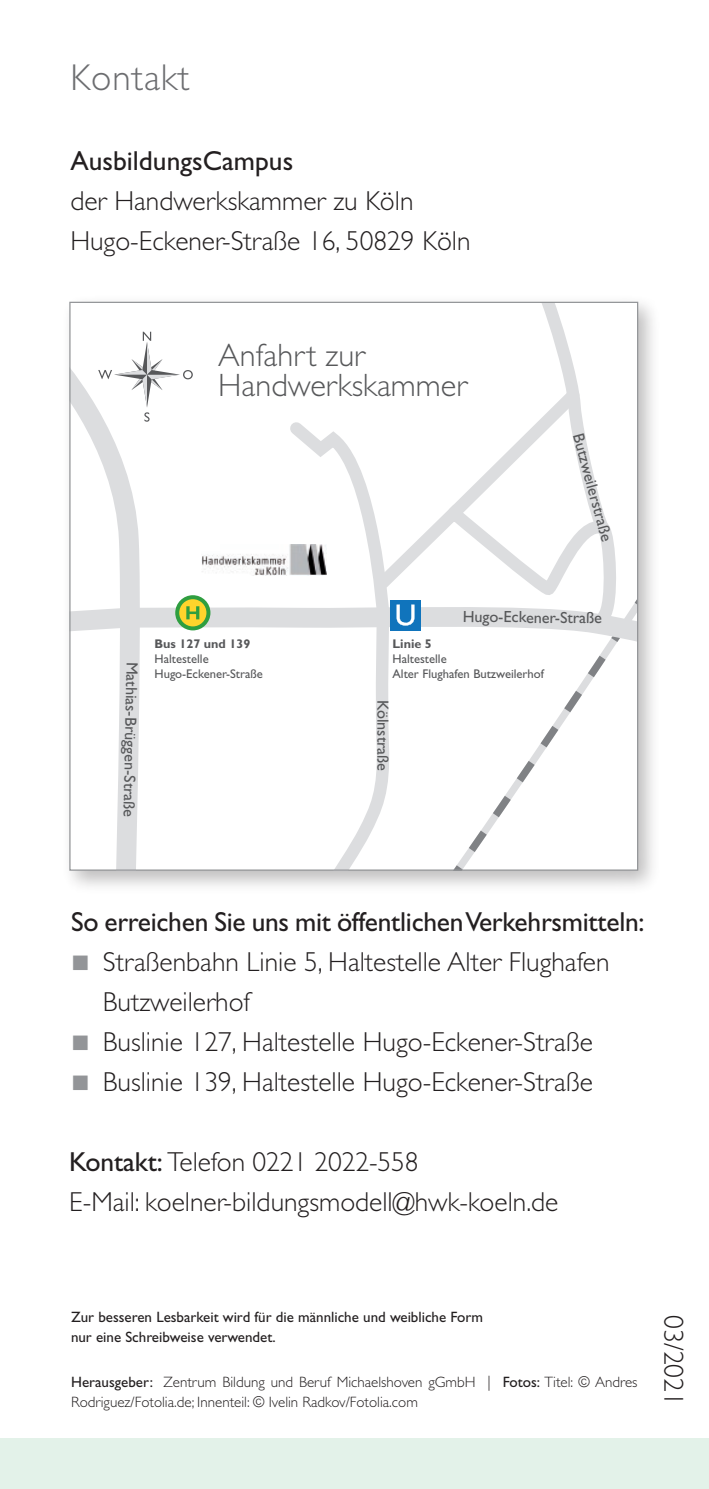
<style>
.page{position:relative;width:709px;height:1489px;background:#fff}
.page>*{position:absolute;margin:0;border:0;box-sizing:border-box;transform-origin:0 0}
.H3_Fließtext_Headlin{font:300 37.5px "Gill Sans Std";letter-spacing:.025em;color:#6c6d70}
.t1{font:300 32.5px/30.5px "Gill Sans Std";color:#57585a}
.P_Fließtext_Aufzählu{font:300 27.5px/40px "Gill Sans Std";color:#231f20}
.P_Fließtext{font:300 27.5px "Gill Sans Std";color:#231f20}
.P_Fließtext-2{font:27.5px "Gill Sans Std";letter-spacing:-.01em;color:#231f20}
.t2{font:16.25px "Gill Sans Std";letter-spacing:-.005em;color:#57585a}
.P_Impressum{font:300 15px/20px "Gill Sans Std";color:#231f20}
.Fließtext{font:15px "Gill Sans Std";color:#231f20}
.t3{font:12.5px/15px "Gill Sans Std";color:#57585a}
.s1{font-weight:700}
.s2{color:#939598}
.s3{font-weight:400}
</style>
<div class="page">
<div style="left:0;top:1438px;width:709px;height:50px;background:#e3f2e9"></div>
<div style="left:61px;top:293px;width:600px;height:600px;background:#231f20;opacity:.3"></div>
<div style="left:70px;top:302px;width:567px;height:568px;background:#fff"></div>
<svg style="left:154px;top:359px;width:39px;height:31px"></svg>
<svg style="left:71px;top:331px;width:83px;height:300px"></svg>
<svg style="left:111px;top:605px;width:168px;height:263px"></svg>
<svg style="left:279px;top:304px;width:357px;height:564px"></svg>
<svg style="left:175px;top:595px;width:35px;height:35px"></svg>
<img style="left:202px;top:544px;width:124px;height:32px">
<p class="H3_Fließtext_Headlin" style="left:70px;top:56px;width:120px">Kontakt</p>
<p class="P_Fließtext-2" style="left:70px;top:145px;width:224px">AusbildungsCampus</p>
<p class="P_Fließtext" style="left:70px;top:185px;width:345px">der Handwerkskammer zu Köln</p>
<p class="P_Fließtext" style="left:70px;top:225px;width:402px">Hugo-Eckener-Straße 16, 50829 Köln</p>
<p class="t1" style="left:218px;top:340px;width:250px">Anfahrt zur<br>Handwerkskammer</p>
<p class="t2" style="left:587px;top:431px;width:112px;rotate:75deg">Butzweilerstraße</p>
<p class="t2" style="left:141px;top:661px;width:157px;rotate:91deg">Mathias-Brüggen-Straße</p>
<p class="t2" style="left:463px;top:606px;width:141px;rotate:1deg">Hugo-Eckener-Straße</p>
<p class="t3" style="left:154px;top:636px;width:110px"><span class="s1">Bus 127 und 139<br></span>Haltestelle<br>Hugo-Eckener-Straße</p>
<p class="t3" style="left:392px;top:636px;width:153px"><span class="s1">Linie 5<br></span>Haltestelle<br>Alter Flughafen Butzweilerhof</p>
<p class="t2" style="left:392px;top:700px;width:73px;rotate:90deg">Kölnstraße</p>
<p class="P_Fließtext-2" style="left:71px;top:905px;width:575px">So erreichen Sie uns mit öffentlichen Verkehrsmitteln:</p>
<p class="P_Fließtext_Aufzählu" style="left:103px;top:941px;width:508px;text-indent:-32px"><span class="s2">■</span> Straßenbahn Linie 5, Haltestelle Alter Flughafen<br>Butzweilerhof</p>
<p class="P_Fließtext_Aufzählu" style="left:71px;top:1021px;width:523px"><span class="s2">■</span> Buslinie 127, Haltestelle Hugo-Eckener-Straße</p>
<p class="P_Fließtext_Aufzählu" style="left:71px;top:1061px;width:523px"><span class="s2">■</span> Buslinie 139, Haltestelle Hugo-Eckener-Straße</p>
<p class="P_Fließtext" style="left:69px;top:1145px;width:351px"><span class="s3">Kontakt:</span> Telefon 0221 2022-558</p>
<p class="P_Fließtext" style="left:69px;top:1185px;width:490px">E-Mail: koelner-bildungsmodell@hwk-koeln.de</p>
<p class="Fließtext" style="left:71px;top:1308px;width:413px">Zur besseren Lesbarkeit wird für die männliche und weibliche Form</p>
<p class="Fließtext" style="left:71px;top:1328px;width:206px">nur eine Schreibweise verwendet.</p>
<p class="P_Impressum" style="left:71px;top:1372px;width:568px"><span class="s3">Herausgeber:</span> Zentrum Bildung und Beruf Michaelshoven gGmbH | <span class="s3">Fotos:</span> Titel: © Andres<br>Rodriguez/Fotolia.de; Innenteil: © Ivelin Radkov/Fotolia.com</p>
<p class="P_Fließtext_Aufzählu" style="left:693px;top:1315px;width:92px;rotate:90deg">03/2021</p>
</div>
